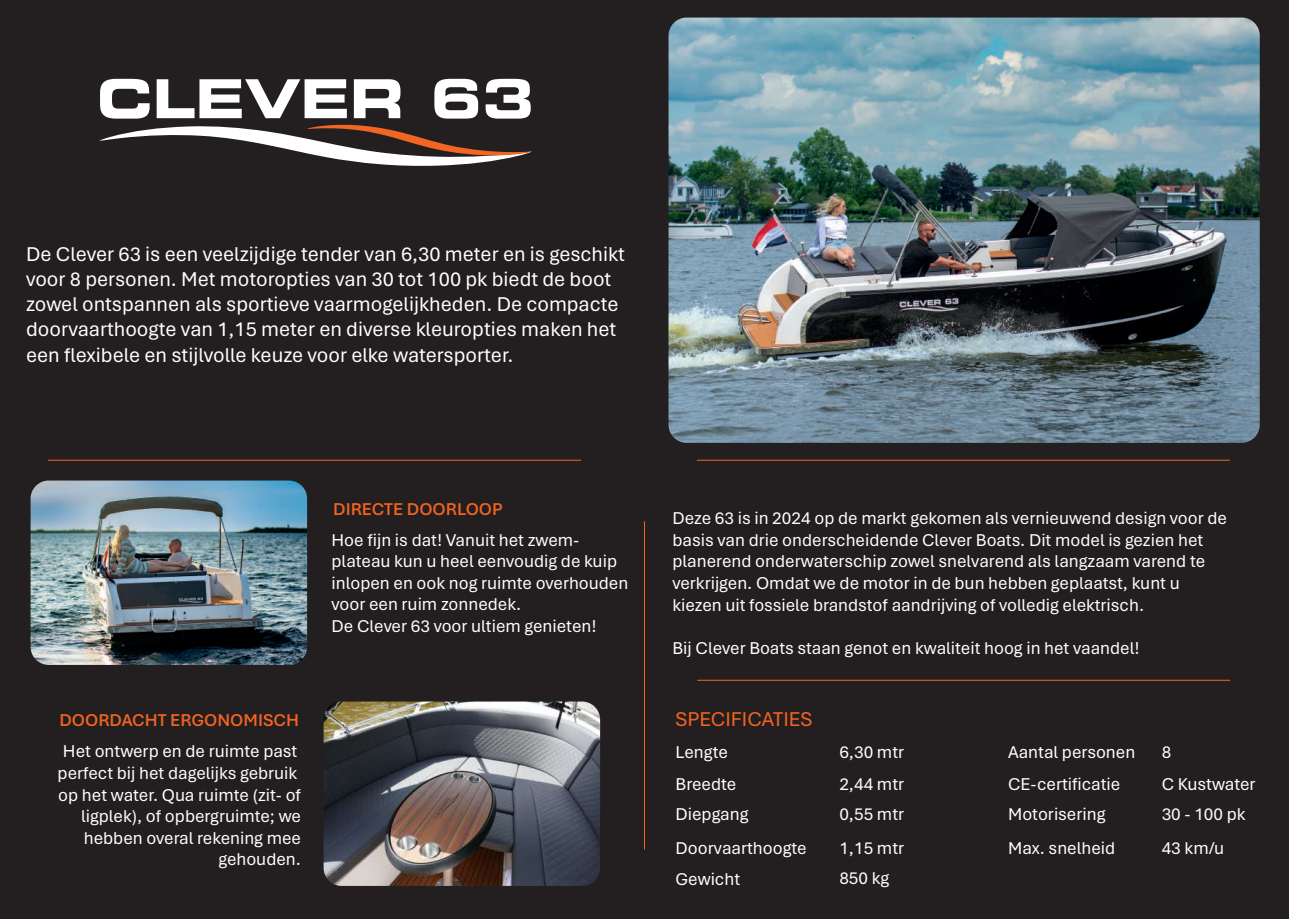
<style>
.page{position:relative;width:1289px;height:919px;background:#fff}
.page>*{position:absolute;margin:0;border:0;box-sizing:border-box;transform-origin:0 0}
.t1{font:53.7px "Eurostile Bold Extended Two";color:#fff}
.t2{font:21px/25.2px "Aptos";color:#fff}
.t3{font:21px "Aptos";color:#f36421}
.t4{font:18px/21.6px "Aptos";color:#fff}
.t5{font:600 18px "Aptos";color:#f36421}
</style>
<div class="page">
<div style="left:0;top:0;width:1288px;height:918px;background:#231f20"></div>
<svg style="left:99px;top:124px;width:433px;height:42px"></svg>
<hr style="left:644px;top:521px;width:1px;height:328px;background:#f36421">
<hr style="left:48px;top:460px;width:533px;height:1px;background:#f36421">
<hr style="left:697px;top:680px;width:533px;height:1px;background:#f36421">
<hr style="left:697px;top:460px;width:532px;height:1px;background:#f36421">
<img style="left:668px;top:18px;width:591px;height:425px">
<img style="left:31px;top:480px;width:276px;height:185px">
<svg style="left:139px;top:575px;width:69px;height:7px"></svg>
<img style="left:323px;top:701px;width:277px;height:184px">
<h1 class="t1" style="left:97px;top:61px;width:438px">CLEVER 63</h1>
<p class="t2" style="left:26px;top:240px;width:600px">De Clever 63 is een veelzijdige tender van 6,30 meter en is geschikt voor 8 personen. Met motoropties van 30 tot 100 pk biedt de boot zowel ontspannen als sportieve vaarmogelijkheden. De compacte doorvaarthoogte van 1,15 meter en diverse kleuropties maken het een flexibele en stijlvolle keuze voor elke watersporter.</p>
<p class="t5" style="left:333px;top:496px;width:171px">DIRECTE DOORLOOP</p>
<p class="t4" style="left:331px;top:528px;width:298px">Hoe fijn is dat! Vanuit het zwem&shy;plateau kun u heel eenvoudig de kuip inlopen en ook nog ruimte overhouden voor een ruim zonnedek.<br>De Clever 63 voor ultiem genieten!</p>
<p class="t5" style="left:59px;top:708px;width:241px">DOORDACHT ERGONOMISCH</p>
<p class="t4" style="left:58px;top:739px;width:245px;text-align:right">Het ontwerp en de ruimte past perfect bij het dagelijks gebruik op het water. Qua ruimte (zit- of ligplek), of opbergruimte; we hebben overal rekening mee gehouden.</p>
<p class="t4" style="left:672px;top:506px;width:556px">Deze 63 is in 2024 op de markt gekomen als vernieuwend design voor de basis van drie onderscheidende Clever Boats. Dit model is gezien het planerend onderwaterschip zowel snelvarend als langzaam varend te verkrijgen. Omdat we de motor in de bun hebben geplaatst, kunt u kiezen uit fossiele brandstof aandrijving of volledig elektrisch.</p>
<p class="t4" style="left:672px;top:636px;width:469px">Bij Clever Boats staan genot en kwaliteit hoog in het vaandel!</p>
<p class="t3" style="left:675px;top:704px;width:138px">SPECIFICATIES</p>
<p class="t4" style="left:675px;top:735px;width:62px;line-height:32px">Lengte<br>Breedte</p>
<p class="t4" style="left:675px;top:796px;width:133px;line-height:33.8px">Diepgang<br>Doorvaarthoogte</p>
<p class="t4" style="left:675px;top:867px;width:66px">Gewicht</p>
<p class="t4" style="left:839px;top:735px;width:66px;line-height:32px">6,30 mtr<br>2,44 mtr</p>
<p class="t4" style="left:839px;top:796px;width:66px;line-height:33.8px">0,55 mtr<br>1,15 mtr</p>
<p class="t4" style="left:839px;top:866px;width:51px">850 kg</p>
<p class="t4" style="left:1008px;top:735px;width:129px;line-height:32.1px">Aantal personen<br>CE-certificatie</p>
<p class="t4" style="left:1008px;top:796px;width:109px;line-height:33.6px">Motorisering<br>Max. snelheid</p>
<p class="t4" style="left:1161px;top:735px;width:95px;line-height:32.1px">8<br>C Kustwater</p>
<p class="t4" style="left:1161px;top:796px;width:86px;line-height:33.6px">30 - 100 pk<br>43 km/u</p>
</div>
